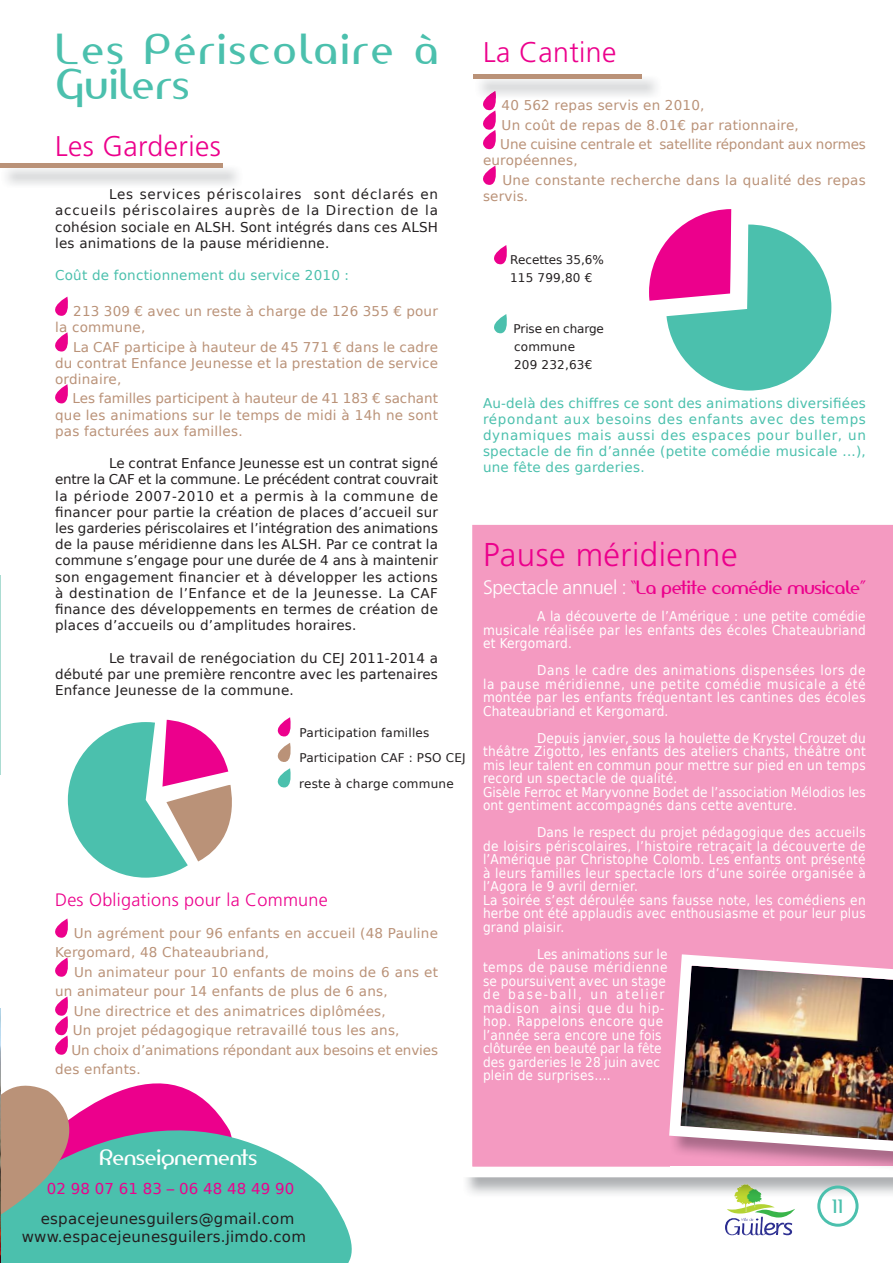
<style>
.page{position:relative;width:893px;height:1263px;background:#fff}
.page>*{position:absolute;margin:0;border:0;box-sizing:border-box;transform-origin:0 0}
.t1{font:40.5px/34.5px "Amerika Sans";letter-spacing:.06em;color:#4bc0ad}
.t2{font:300 33px "Frutiger";letter-spacing:.015em;color:#ec008c}
.t3{font:300 28.5px "Frutiger";letter-spacing:.015em;color:#ec008c}
.t4{font:21px "Amerika Sans";letter-spacing:-.01em;color:#fff}
.t5{font:18px "Amerika Sans";letter-spacing:-.02em;color:#ec008c}
.t6{font:300 18px "Frutiger";letter-spacing:.015em;color:#ec008c}
.t7{font:18px "Amerika Sans";color:#4bc0ad}
.t8{font:15px/18px "Bitstream Vera Sans";letter-spacing:.015em;color:#231f20;text-align:center}
.t9{font:15px "Bitstream Vera Sans";letter-spacing:.015em;color:#ec008c}
.t10{font:13.5px/13.5px "Bitstream Vera Sans";letter-spacing:.015em;color:#fff;scale:.9 1}
.t11{font:13.5px/16.2px "Bitstream Vera Sans";letter-spacing:.015em;color:#231f20;text-align:justify}
.t12{font:13.5px/16.2px "Bitstream Vera Sans";letter-spacing:.015em;color:#ba9278}
.t13{font:13.5px/16.2px "Bitstream Vera Sans";letter-spacing:.015em;color:#4bc0ad;text-align:justify}
.t14{font:13.5px/19.5px "Bitstream Vera Sans";letter-spacing:-.01em;color:#ba9278}
.t15{font:12px/18px "Bitstream Vera Sans";letter-spacing:.015em;color:#231f20}
.s1{font-family:"Frutiger";font-weight:300;font-size:19.5px;color:#fff}
</style>
<div class="page">
<img style="left:744px;top:1184px;width:148px;height:13px">
<div style="left:472px;top:524px;width:420px;height:643px;background:#f49ac1"></div>
<svg style="left:817px;top:1186px;width:41px;height:41px"></svg>
<hr style="left:0;top:576px;width:1px;height:199px;background:#abdcd2">
<svg style="left:55px;top:297px;width:13px;height:19px"></svg>
<svg style="left:55px;top:332px;width:13px;height:20px"></svg>
<svg style="left:55px;top:384px;width:13px;height:20px"></svg>
<svg style="left:55px;top:919px;width:13px;height:19px"></svg>
<svg style="left:55px;top:958px;width:13px;height:19px"></svg>
<svg style="left:55px;top:997px;width:13px;height:33px"></svg>
<hr style="left:0;top:164px;width:223px;height:4px;background:#ba9278">
<svg style="left:483px;top:166px;width:13px;height:19px"></svg>
<svg style="left:478px;top:91px;width:20px;height:59px"></svg>
<div style="left:473px;top:74px;width:169px;height:5px;background:#ba9278"></div>
<svg style="left:68px;top:720px;width:164px;height:158px"></svg>
<svg style="left:277px;top:717px;width:14px;height:71px"></svg>
<svg style="left:649px;top:209px;width:182px;height:182px"></svg>
<svg style="left:494px;top:245px;width:13px;height:20px"></svg>
<svg style="left:494px;top:314px;width:13px;height:20px"></svg>
<svg style="left:1px;top:1083px;width:351px;height:180px;fill:#4bc0ad"></svg>
<svg style="left:1px;top:1083px;width:124px;height:140px;background:#9c9a9c"></svg>
<img style="left:0;top:1008px;width:1px;height:255px">
<svg style="left:766px;top:1204px;width:29px;height:31px"></svg>
<img style="left:670px;top:1152px;width:222px;height:15px">
<img style="left:669px;top:954px;width:223px;height:198px">
<img style="left:725px;top:1203px;width:41px;height:32px">
<h1 class="t1" style="left:55px;top:32px;width:384px">Les Périscolaire à<br>Guilers</h1>
<h3 class="t3" style="left:55px;top:135px;width:167px">Les Garderies</h3>
<p class="t11" style="left:55px;top:186px;width:384px;text-indent:54px">Les services périscolaires sont déclarés en accueils périscolaires auprès de la Direction de la cohésion sociale en ALSH. Sont intégrés dans ces ALSH les animations de la pause méridienne.</p>
<p class="t13" style="left:55px;top:267px;width:295px">Coût de fonctionnement du service 2010 :</p>
<p class="t12" style="left:55px;top:303px;width:384px;text-indent:18px">213 309 € avec un reste à charge de 126 355 € pour la commune,</p>
<p class="t12" style="left:55px;top:339px;width:384px;text-align:justify;text-indent:18px">La CAF participe à hauteur de 45 771 € dans le cadre du contrat Enfance Jeunesse et la prestation de service ordinaire,</p>
<p class="t12" style="left:55px;top:391px;width:384px;text-align:justify;text-indent:18px">Les familles participent à hauteur de 41 183 € sachant que les animations sur le temps de midi à 14h ne sont pas facturées aux familles.</p>
<p class="t11" style="left:55px;top:455px;width:384px;text-indent:54px">Le contrat Enfance Jeunesse est un contrat signé entre la CAF et la commune. Le précédent contrat couvrait la période 2007-2010 et a permis à la commune de financer pour partie la création de places d’accueil sur les garderies périscolaires et l’intégration des animations de la pause méridienne dans les ALSH. Par ce contrat la commune s’engage pour une durée de 4 ans à maintenir son engagement financier et à développer les actions à destination de l’Enfance et de la Jeunesse. La CAF finance des développements en termes de création de places d’accueils ou d’amplitudes horaires.</p>
<p class="t11" style="left:55px;top:650px;width:384px;text-indent:54px">Le travail de renégociation du CEJ 2011-2014 a débuté par une première rencontre avec les partenaires Enfance Jeunesse de la commune.</p>
<p class="t15" style="left:299px;top:720px;width:168px;line-height:25.5px">Participation familles<br>Participation CAF : PSO CEJ reste à charge commune</p>
<h3 class="t6" style="left:55px;top:893px;width:274px">Des Obligations pour la Commune</h3>
<p class="t12" style="left:55px;top:923px;width:384px;line-height:19.5px;text-indent:19px">Un agrément pour 96 enfants en accueil (48 Pauline<br>Kergomard, 48 Chateaubriand,</p>
<p class="t12" style="left:74px;top:964px;width:365px">Un animateur pour 10 enfants de moins de 6 ans et</p>
<p class="t12" style="left:55px;top:983px;width:334px">un animateur pour 14 enfants de plus de 6 ans,</p>
<p class="t12" style="left:74px;top:1003px;width:313px">Une directrice et des animatrices diplômées,</p>
<p class="t12" style="left:73px;top:1022px;width:328px">Un projet pédagogique retravaillé tous les ans,</p>
<p class="t14" style="left:72px;top:1040px;width:368px">Un choix d’animations répondant aux besoins et envies</p>
<p class="t12" style="left:55px;top:1061px;width:87px">des enfants.</p>
<h3 class="t3" style="left:483px;top:41px;width:135px">La Cantine</h3>
<p class="t14" style="left:500px;top:96px;width:367px">40 562 repas servis en 2010,<br>Un coût de repas de 8.01€ par rationnaire,<br>Une cuisine centrale et satellite répondant aux normes</p>
<p class="t12" style="left:502px;top:151px;width:365px;line-height:19.5px;text-indent:-19px">européennes,<br>Une constante recherche dans la qualité des repas</p>
<p class="t12" style="left:483px;top:188px;width:47px">servis.</p>
<p class="t15" style="left:510px;top:251px;width:95px">Recettes 35,6%<br>115 799,80 €</p>
<p class="t15" style="left:513px;top:320px;width:92px">Prise en charge commune<br>209 232,63€</p>
<p class="t13" style="left:483px;top:395px;width:384px">Au-delà des chiffres ce sont des animations diversifiées répondant aux besoins des enfants avec des temps dynamiques mais aussi des espaces pour buller, un spectacle de fin d’année (petite comédie musicale ...), une fête des garderies.</p>
<h2 class="t2" style="left:483px;top:541px;width:256px">Pause méridienne</h2>
<h3 class="t5" style="left:483px;top:576px;width:384px"><span class="s1">Spectacle annuel :</span> “La petite comédie musicale”</h3>
<p class="t10" style="left:483px;top:610px;width:427px;text-align:justify;text-indent:54px">A la découverte de l’Amérique : une petite comédie musicale réalisée par les enfants des écoles Chateaubriand et Kergomard.</p>
<p class="t10" style="left:483px;top:664px;width:427px;text-align:justify;text-indent:54px">Dans le cadre des animations dispensées lors de la pause méridienne, une petite comédie musicale a été montée par les enfants fréquentant les cantines des écoles Chateaubriand et Kergomard.</p>
<p class="t10" style="left:483px;top:731px;width:427px;text-indent:54px">Depuis janvier, sous la houlette de Krystel Crouzet du théâtre Zigotto, les enfants des ateliers chants, théâtre ont mis leur talent en commun pour mettre sur pied en un temps record un spectacle de qualité.<br>Gisèle Ferroc et Maryvonne Bodet de l’association Mélodios les ont gentiment accompagnés dans cette aventure.</p>
<p class="t10" style="left:483px;top:826px;width:427px;text-indent:54px">Dans le respect du projet pédagogique des accueils de loisirs périscolaires, l’histoire retraçait la découverte de l’Amérique par Christophe Colomb. Les enfants ont présenté à leurs familles leur spectacle lors d’une soirée organisée à l’Agora le 9 avril dernier.<br>La soirée s’est déroulée sans fausse note, les comédiens en herbe ont été applaudis avec enthousiasme et pour leur plus grand plaisir.</p>
<p class="t10" style="left:483px;top:947px;width:207px;text-indent:54px">Les animations sur le temps de pause méridienne se poursuivent avec un stage de base-ball, un atelier madison ainsi que du hip&shy;hop. Rappelons encore que l’année sera encore une fois clôturée en beauté par la fête des garderies le 28 juin avec plein de surprises….</p>
<h3 class="t4" style="left:99px;top:1144px;width:159px">Renseignements</h3>
<p class="t9" style="left:47px;top:1180px;width:249px">02 98 07 61 83 – 06 48 48 49 90</p>
<p class="t8" style="left:22px;top:1210px;width:286px">espacejeunesguilers@gmail.com www.espacejeunesguilers.jimdo.com</p>
<h3 class="t7" style="left:831px;top:1195px;width:12px">11</h3>
</div>
